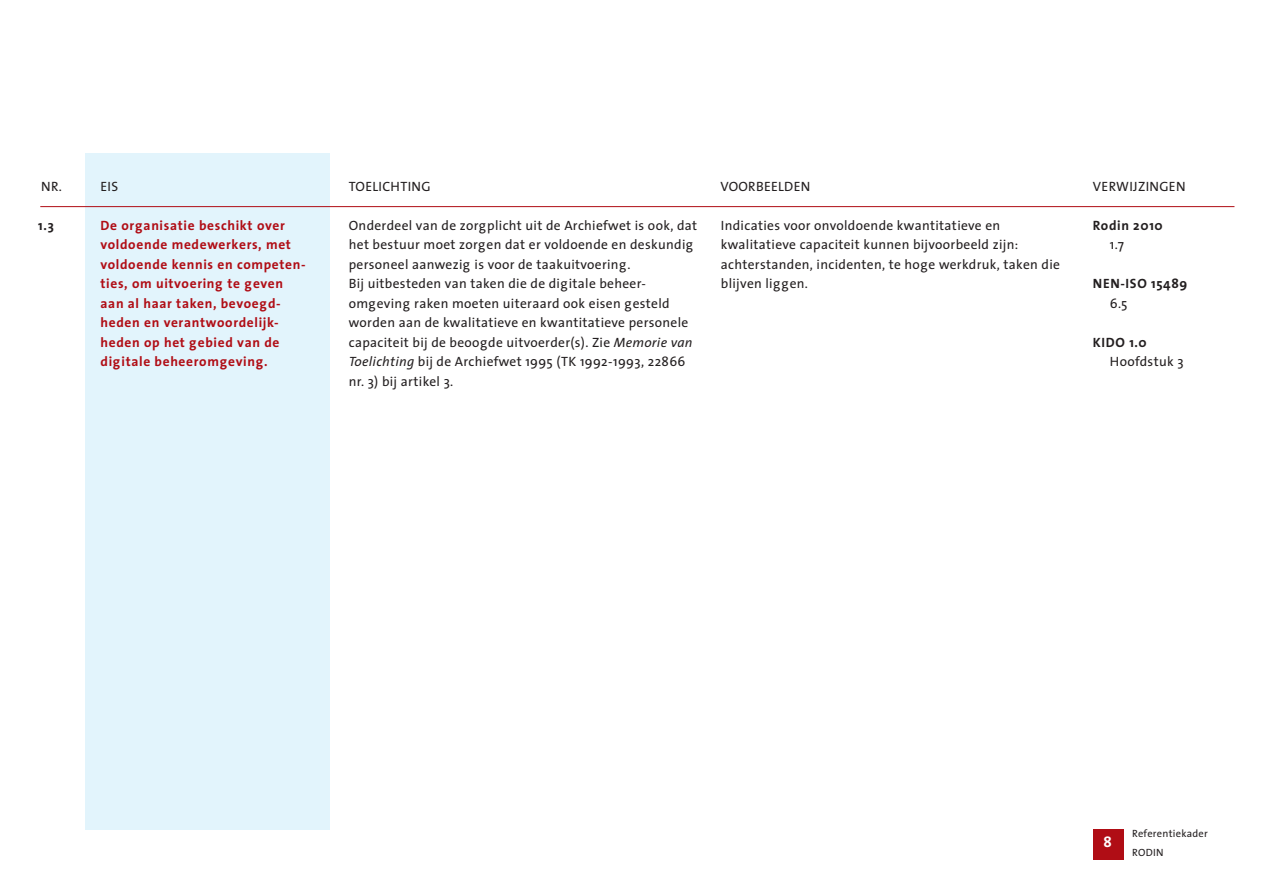
<style>
.page{position:relative;width:1263px;height:893px;background:#fff}
.page>*{position:absolute;margin:0;border:0;box-sizing:border-box;transform-origin:0 0}
.t1{font:700 15px "Thesis Sans";color:#fff}
.t2{font:13.5px/19.5px "Thesis Sans";letter-spacing:.025em;color:#231f20}
.t3{font:700 13.5px/19.5px "Thesis Sans";letter-spacing:.05em;color:#b00d15}
.t4{font:700 13.5px "Thesis Sans";letter-spacing:.05em;color:#231f20}
.t5{font:10.5px/19.5px "Thesis Sans";letter-spacing:.025em;color:#231f20}
.s1{font-style:italic}
</style>
<div class="page">
<div style="left:85px;top:153px;width:244px;height:676px;background:#e2f4fc"></div>
<hr style="left:40px;top:206px;width:1194px;height:1px;background:#b00d15">
<div style="left:1093px;top:829px;width:31px;height:31px;background:#b00d15"></div>
<p class="t2" style="left:41px;top:178px;width:22px">NR.</p>
<p class="t2" style="left:101px;top:178px;width:19px">EIS</p>
<p class="t2" style="left:349px;top:178px;width:83px">TOELICHTING</p>
<p class="t2" style="left:720px;top:178px;width:92px">VOORBEELDEN</p>
<p class="t2" style="left:1093px;top:178px;width:94px">VERWIJZINGEN</p>
<p class="t4" style="left:38px;top:220px;width:17px">1.3</p>
<p class="t3" style="left:101px;top:217px;width:207px">De organisatie beschikt over voldoende medewerkers, met voldoende kennis en competen&shy;ties, om uitvoering te geven aan al haar taken, bevoegd&shy;heden en verantwoordelijk&shy;heden op het gebied van de digitale beheeromgeving.</p>
<p class="t2" style="left:349px;top:217px;width:350px">Onderdeel van de zorgplicht uit de Archiefwet is ook, dat het bestuur moet zorgen dat er voldoende en deskundig personeel aanwezig is voor de taakuitvoering.<br>Bij uitbesteden van taken die de digitale beheer&shy;omgeving raken moeten uiteraard ook eisen gesteld worden aan de kwalitatieve en kwantitatieve personele capaciteit bij de beoogde uitvoerder(s). Zie <span class="s1">Memorie van Toelichting</span> bij de Archiefwet 1995 (TK 1992-1993, 22866 nr. 3) bij artikel 3.</p>
<p class="t2" style="left:721px;top:217px;width:341px">Indicaties voor onvoldoende kwantitatieve en kwalitatieve capaciteit kunnen bijvoorbeeld zijn: achterstanden, incidenten, te hoge werkdruk, taken die blijven liggen.</p>
<p class="t4" style="left:1093px;top:220px;width:71px">Rodin 2010</p>
<p class="t2" style="left:1110px;top:236px;width:15px">1.7</p>
<p class="t4" style="left:1093px;top:278px;width:96px">NEN-ISO 15489</p>
<p class="t2" style="left:1110px;top:295px;width:19px">6.5</p>
<p class="t4" style="left:1093px;top:337px;width:55px">KIDO 1.0</p>
<p class="t2" style="left:1110px;top:353px;width:75px">Hoofdstuk 3</p>
<p class="t1" style="left:1103px;top:836px;width:10px">8</p>
<p class="t5" style="left:1132px;top:825px;width:77px">Referentiekader<br>RODIN</p>
</div>
